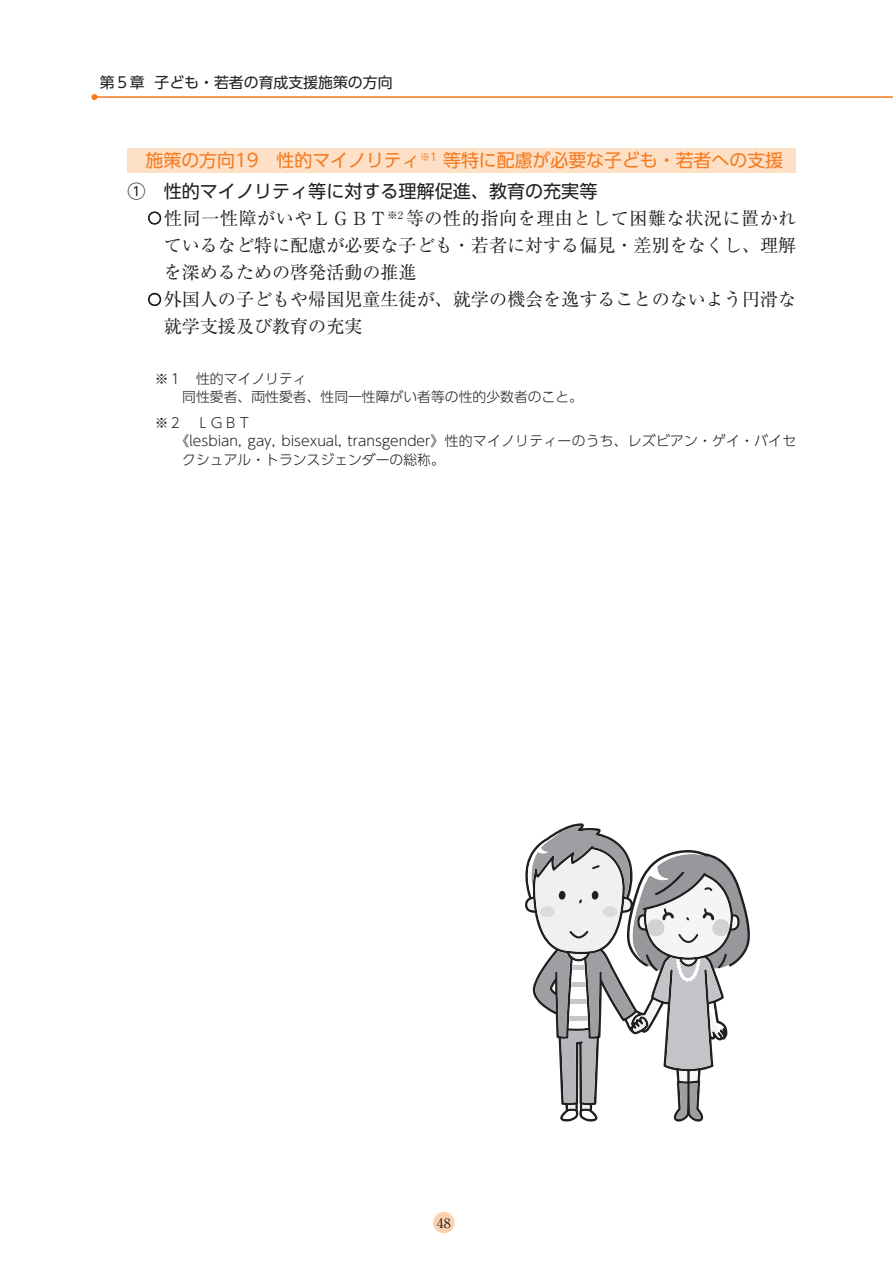
<style>
.page{position:relative;width:893px;height:1263px;background:#fff}
.page>*{position:absolute;margin:0;border:0;box-sizing:border-box;transform-origin:0 0}
.t1{font:18px/27.2px "Ryumin";color:#231f20;text-align:justify}
.t2{font:18px "UD Shin Go Pr 6";color:#f47b21}
.t3{font:18px "UD Shin Go Pr 6";color:#231f20}
.t4{font:14.85px "UD Shin Go Pr 6";color:#231f20}
.t5{font:300 13.8px/18.1px "UD Shin Go Pr 6";color:#231f20}
.t6{font:13.8px "Ryumin";color:#231f20}
.s1{font-size:13.8px}
</style>
<div class="page">
<div style="left:128px;top:148px;width:668px;height:25px;background:#fee0c7"></div>
<svg style="left:525px;top:823px;width:225px;height:298px"></svg>
<svg style="left:527px;top:826px;width:220px;height:293px"></svg>
<div style="left:433px;top:1212px;width:21px;height:21px;background:#fcd2b0;border-radius:50%"></div>
<hr style="left:94px;top:96px;width:799px;height:2px;background:#f47b21">
<svg style="left:91px;top:94px;width:6px;height:6px"></svg>
<p class="t4" style="left:100px;top:70px;width:294px">第５章 子ども・若者の育成支援施策の方向</p>
<p class="t2" style="left:146px;top:146px;width:639px">施策の方向19　性的マイノリティ<sup>※1</sup> 等特に配慮が必要な子ども・若者への支援</p>
<p class="t3" style="left:128px;top:176px;width:471px">①　性的マイノリティ等に対する理解促進、教育の充実等</p>
<p class="t1" style="left:164px;top:204px;width:634px;text-indent:-16px"><span class="s1">○</span> 性同一性障がいやＬＧＢＴ<sup>※2</sup> 等の性的指向を理由として困難な状況に置かれているなど特に配慮が必要な子ども・若者に対する偏見・差別をなくし、理解を深めるための啓発活動の推進</p>
<p class="t1" style="left:164px;top:286px;width:634px;text-indent:-16px"><span class="s1">○</span>外国人の子どもや帰国児童生徒が、就学の機会を逸することのないよう円滑な就学支援及び教育の充実</p>
<p class="t5" style="left:182px;top:369px;width:402px;text-indent:-28px">※１　性的マイノリティ<br>同性愛者、両性愛者、性同一性障がい者等の性的少数者のこと。</p>
<p class="t5" style="left:155px;top:414px;width:98px">※２　ＬＧＢＴ</p>
<p class="t5" style="left:175px;top:432px;width:622px">《lesbian, gay, bisexual, transgender》性的マイノリティーのうち、レズビアン・ゲイ・バイセ</p>
<p class="t5" style="left:182px;top:450px;width:264px">クシュアル・トランスジェンダーの総称。</p>
<p class="t6" style="left:437px;top:1214px;width:15px">48</p>
</div>
